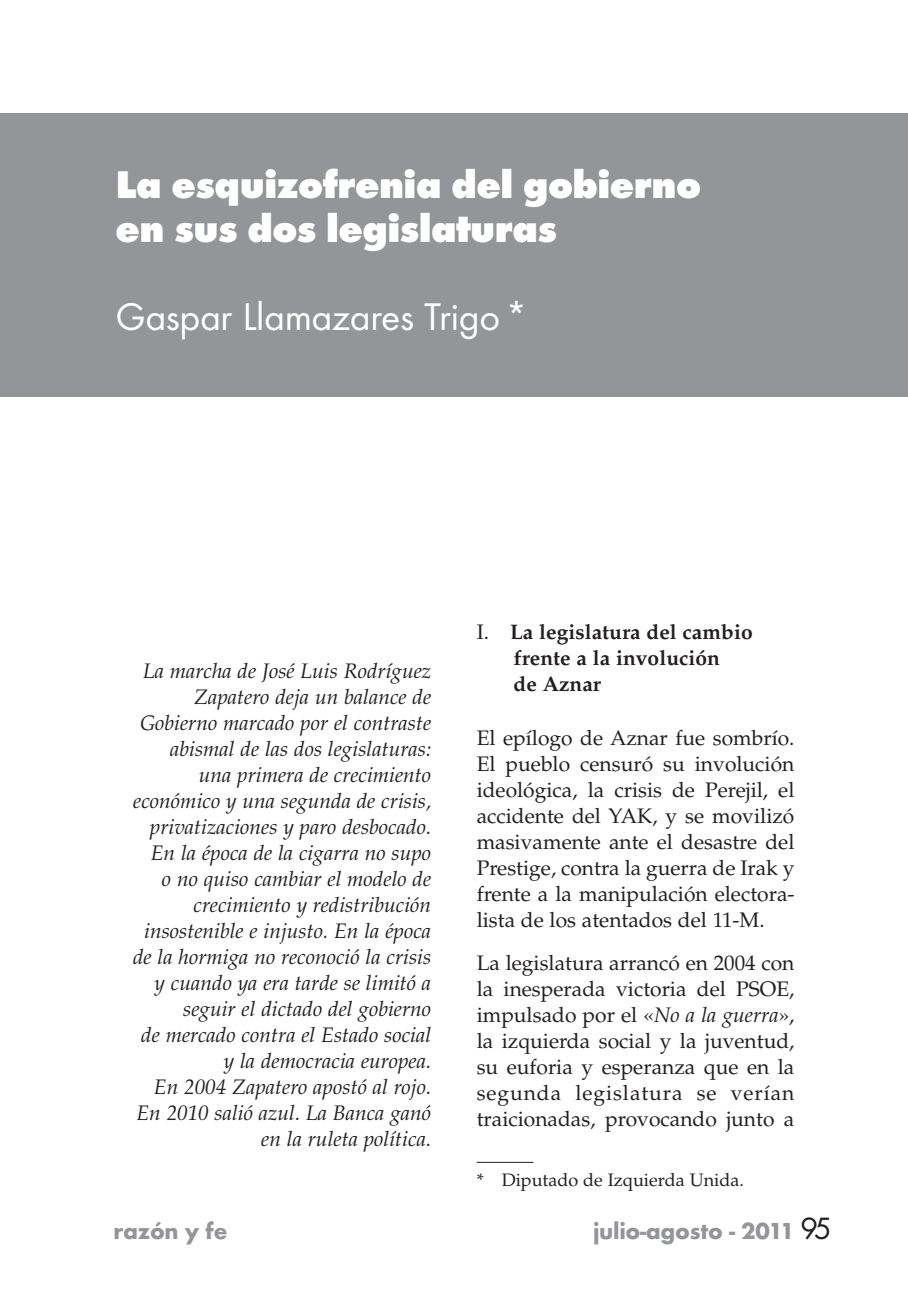
<style>
.page{position:relative;width:908px;height:1304px;background:#fff}
.page>*{position:absolute;margin:0;border:0;box-sizing:border-box;transform-origin:0 0}
.t1{font:800 40px/44px "Futura T";letter-spacing:-.015em;color:#fff}
.t2{font:40px "Futura T";letter-spacing:-.01em;color:#fff}
.t3{font:700 24px "Futura T";letter-spacing:-.01em;color:#939598}
.t4{font:italic 21px/26px "Palatino";color:#231f20;text-align:right}
.t5{font:21px/26px "Palatino";color:#231f20;text-align:justify}
.t6{font:700 21px/26px "Palatino";color:#231f20}
.t7{font:18px "Palatino";color:#231f20}
.s1{font-weight:400}
.s2{font-style:italic}
.s3{font-weight:400;font-size:32px;color:#231f20}
</style>
<div class="page">
<div style="left:0;top:113px;width:907px;height:284px;background:#939598"></div>
<hr style="left:476px;top:1162px;width:57px;height:1px;background:#231f20">
<h1 class="t1" style="left:115px;top:166px;width:587px">La esquizofrenia del gobierno en sus dos legislaturas</h1>
<h1 class="t2" style="left:115px;top:301px;width:413px">Gaspar Llamazares Trigo*</h1>
<p class="t4" style="left:133px;top:660px;width:299px">La marcha de José Luis Rodríguez<br>Zapatero deja un balance de<br>Gobierno marcado por el contraste abismal de las dos legislaturas: una primera de crecimiento económico y una segunda de crisis, privatizaciones y paro desbocado.<br>En la época de la cigarra no supo<br>o no quiso cambiar el modelo de crecimiento y redistribución insostenible e injusto. En la época de la hormiga no reconoció la crisis y cuando ya era tarde se limitó a seguir el dictado del gobierno<br>de mercado contra el Estado social y la democracia europea.<br>En 2004 Zapatero apostó al rojo.<br>En 2010 salió azul. La Banca ganó en la ruleta política.</p>
<p class="t6" style="left:513px;top:621px;width:240px;text-indent:-37px"><span class="s1">I.</span> La legislatura del cambio frente a la involución<br>de Aznar</p>
<p class="t5" style="left:476px;top:728px;width:319px">El epílogo de Aznar fue sombrío.<br>El pueblo censuró su involución ideológica, la crisis de Perejil, el accidente del YAK, y se movilizó masivamente ante el desastre del Prestige, contra la guerra de Irak y frente a la manipulación electora&shy;lista de los atentados del 11-M.</p>
<p class="t5" style="left:476px;top:953px;width:319px">La legislatura arrancó en 2004 con la inesperada victoria del PSOE, impulsado por el «<span class="s2">No a la guerra</span>», la izquierda social y la juventud, su euforia y esperanza que en la segunda legislatura se verían traicionadas, provocando junto a</p>
<p class="t7" style="left:476px;top:1172px;width:269px">* Diputado de Izquierda Unida.</p>
<p class="t3" style="left:113px;top:1221px;width:115px">razón y fe</p>
<p class="t3" style="left:593px;top:1221px;width:240px">julio-agosto - 2011 <span class="s3">95</span></p>
</div>
